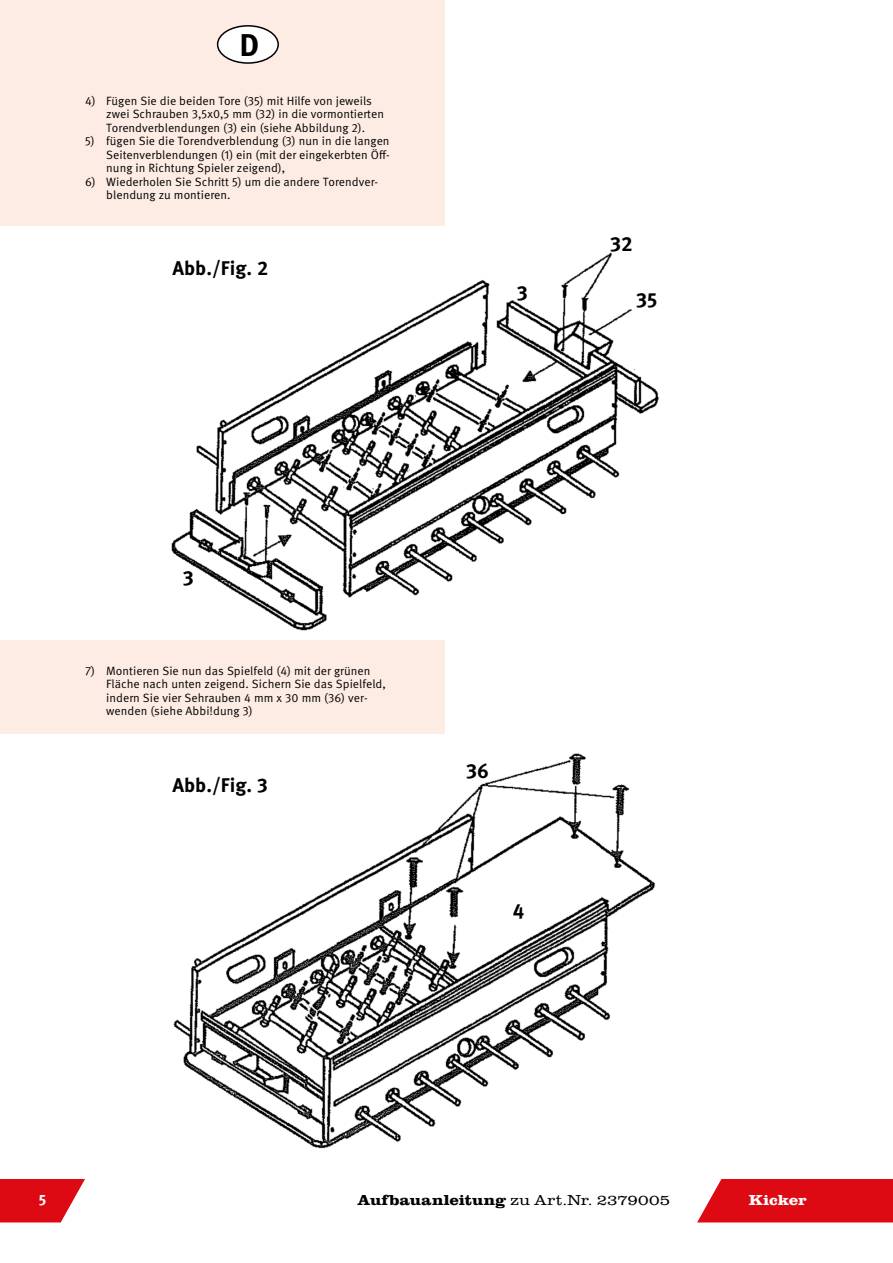
<style>
.page{position:relative;width:893px;height:1263px;background:#fff}
.page>*{position:absolute;margin:0;border:0;box-sizing:border-box;transform-origin:0 0}
.t1{font:700 31.5px "Meta Pro";color:#000}
.t2{font:700 20.55px "Meta Pro";color:#000}
.t3{font:700 19.8px "Meta Pro";color:#000}
.t4{font:300 15px "Clarendon URW";letter-spacing:.005em;color:#000;scale:1.15 1}
.t5{font:700 15px "Clarendon URW";letter-spacing:-.005em;color:#fff;scale:1.15 1}
.t6{font:700 15px "Meta Pro";color:#fff}
.t7{font:12px/13.5px "Meta Pro Norm";color:#000}
.s1{font-weight:700}
</style>
<div class="page">
<div style="left:697px;top:1179px;width:196px;height:43px;background:#dd0913"></div>
<svg style="left:0;top:1179px;width:85px;height:43px"></svg>
<img style="left:171px;top:252px;width:488px;height:379px">
<div style="left:0;top:0;width:445px;height:225px;background:#fdece4"></div>
<div style="left:218px;top:26px;width:60px;height:37px;background:#fff;border-radius:50%"></div>
<div style="left:217px;top:25px;width:62px;height:39px;border:2px solid #000;border-radius:50%"></div>
<div style="left:0;top:640px;width:445px;height:93px;background:#fdece4"></div>
<img style="left:173px;top:753px;width:483px;height:395px">
<h1 class="t1" style="left:239px;top:20px;width:21px">D</h1>
<p class="t7" style="left:106px;top:93px;width:279px;text-indent:-21px">4) Fügen Sie die beiden Tore (35) mit Hilfe von jeweils zwei Schrauben 3,5x0,5 mm (32) in die vormontierten<br>Torendverblendungen (3) ein (siehe Abbildung 2).</p>
<p class="t7" style="left:106px;top:134px;width:285px;text-align:justify;text-indent:-21px">5) fügen Sie die Torendverblendung (3) nun in die langen Seitenverblendungen (1) ein (mit der eingekerbten Öff&shy;nung in Richtung Spieler zeigend),</p>
<p class="t7" style="left:106px;top:174px;width:273px;text-indent:-21px">6) Wiederholen Sie Schritt 5) um die andere Torendver&shy;blendung zu montieren.</p>
<h3 class="t3" style="left:172px;top:253px;width:97px">Abb./Fig. 2</h3>
<h2 class="t2" style="left:517px;top:277px;width:13px">3</h2>
<h2 class="t2" style="left:610px;top:228px;width:24px">32</h2>
<h2 class="t2" style="left:636px;top:284px;width:23px">35</h2>
<h2 class="t2" style="left:183px;top:562px;width:13px">3</h2>
<p class="t7" style="left:106px;top:663px;width:281px;text-indent:-21px">7) Montieren Sie nun das Spielfeld (4) mit der grünen Fläche nach unten zeigend. Sichern Sie das Spielfeld, indern Sie vier Sehrauben 4 mm x 30 mm (36) ver&shy;wenden (siehe Abbi!dung 3)</p>
<h3 class="t3" style="left:172px;top:769px;width:97px">Abb./Fig. 3</h3>
<h2 class="t2" style="left:466px;top:755px;width:24px">36</h2>
<h2 class="t2" style="left:513px;top:895px;width:13px">4</h2>
<p class="t6" style="left:39px;top:1188px;width:9px">5</p>
<p class="t4" style="left:358px;top:1190px;width:273px"><span class="s1">Aufbauanleitung</span> zu Art.Nr. 2379005</p>
<p class="t5" style="left:749px;top:1189px;width:52px">Kicker</p>
</div>
